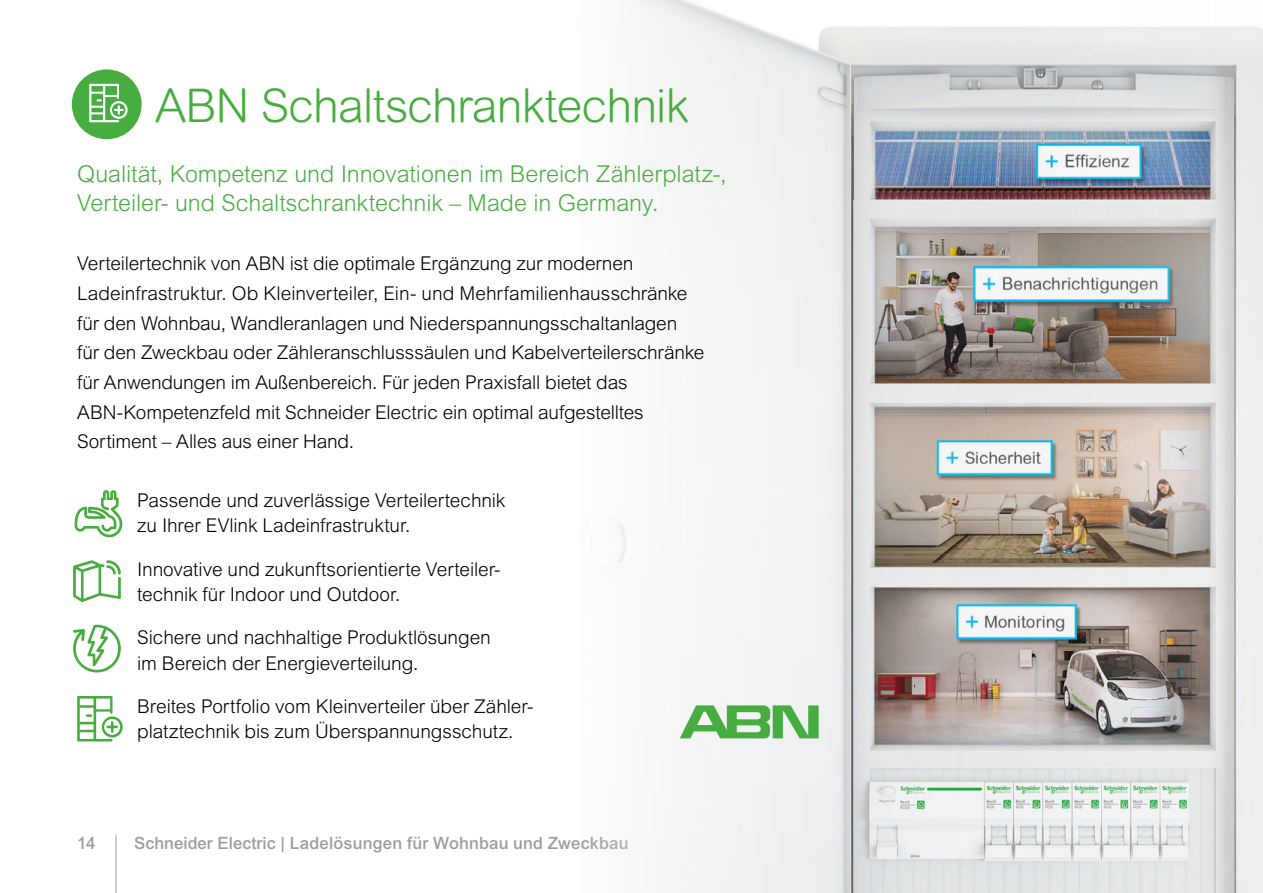
<style>
.page{position:relative;width:1263px;height:893px;background:#fff}
.page>*{position:absolute;margin:0;border:0;box-sizing:border-box;transform-origin:0 0}
.t1{font:300 46.5px "Arial Rounded MT Std";letter-spacing:-.015em;color:#48ad40}
.t2{font:300 23.25px/29.5px "Arial MT Std";letter-spacing:-.005em;color:#48ad40}
.t3{font:300 19.05px/29.5px "Arial MT Std";letter-spacing:-.005em;color:#000}
.t4{font:500 16.95px "Arial MT Std";letter-spacing:.01em;color:#9d9d9c}
</style>
<div class="page">
<hr style="left:116px;top:835px;width:1px;height:58px;background:#9d9d9c">
<img style="left:590px;top:0;width:673px;height:893px">
<div style="left:71px;top:68px;width:72px;height:72px;background:#48ad40;border-radius:50%"></div>
<div style="left:70px;top:67px;width:74px;height:74px;border:2px solid #fff;border-radius:50%"></div>
<svg style="left:89px;top:84px;width:39px;height:38px"></svg>
<svg style="left:77px;top:696px;width:46px;height:45px"></svg>
<svg style="left:680px;top:705px;width:139px;height:33px"></svg>
<svg style="left:75px;top:490px;width:47px;height:47px"></svg>
<svg style="left:73px;top:625px;width:48px;height:47px"></svg>
<svg style="left:73px;top:560px;width:48px;height:42px"></svg>
<h1 class="t1" style="left:155px;top:82px;width:535px">ABN Schaltschranktechnik</h1>
<p class="t2" style="left:77px;top:159px;width:651px">Qualität, Kompetenz und Innovationen im Bereich Zählerplatz-,<br>Verteiler- und Schaltschranktechnik – Made in Germany.</p>
<p class="t3" style="left:77px;top:250px;width:629px">Verteilertechnik von ABN ist die optimale Ergänzung zur modernen Ladeinfrastruktur. Ob Kleinverteiler, Ein- und Mehrfamilienhaus schränke für den Wohnbau, Wandleranlagen und Niederspannungsschaltanlagen<br>für den Zweckbau oder Zähleranschlusssäulen und Kabelverteilerschränke für Anwendungen im Außenbereich. Für jeden Praxisfall bietet das ABN-Kompetenzfeld mit Schneider Electric ein optimal aufgestelltes Sortiment – Alles aus einer Hand.</p>
<p class="t3" style="left:137px;top:488px;width:370px;line-height:25.3px">Passende und zuverlässige Verteilertechnik zu Ihrer EVlink Ladeinfrastruktur.</p>
<p class="t3" style="left:137px;top:557px;width:365px;line-height:25.3px">Innovative und zukunftsorientierte Verteiler - technik für Indoor und Outdoor.</p>
<p class="t3" style="left:137px;top:625px;width:355px;line-height:25.3px">Sichere und nachhaltige Produktlösungen im Bereich der Energieverteilung.</p>
<p class="t3" style="left:137px;top:694px;width:398px;line-height:25.3px">Breites Portfolio vom Kleinverteiler über Zähler&shy;platztechnik bis zum Überspannungsschutz.</p>
<p class="t4" style="left:77px;top:837px;width:20px">14</p>
<p class="t4" style="left:134px;top:837px;width:496px">Schneider Electric | Ladelösungen für Wohnbau und Zweckbau</p>
</div>
